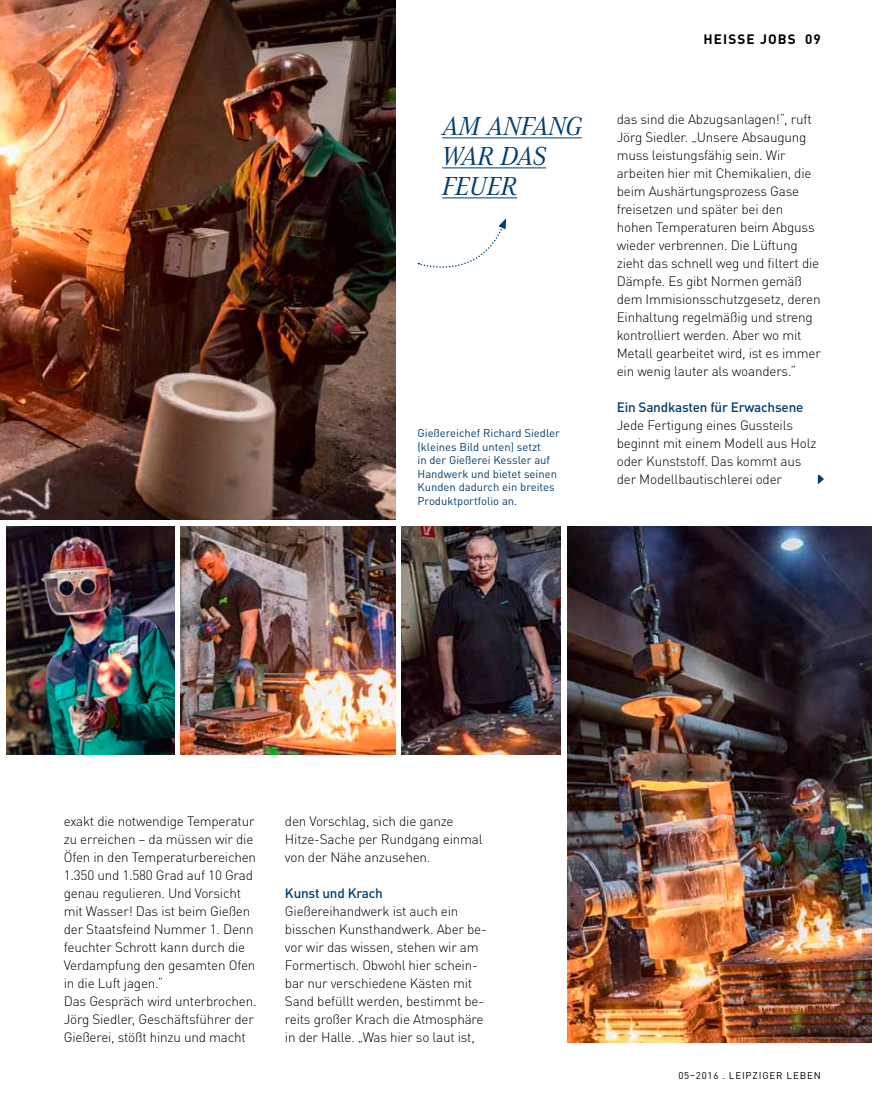
<style>
.page{position:relative;width:872px;height:1106px;background:#fff}
.page>*{position:absolute;margin:0;border:0;box-sizing:border-box;transform-origin:0 0}
.t1{font:italic 27px/30px "Corporate A Pro";color:#003e6f}
.t2{font:300 13.5px/18px "DIN Pro";letter-spacing:-.015em;color:#000}
.t3{font:500 13.5px "DIN Pro";letter-spacing:-.015em;color:#003e6f}
.t4{font:700 13.5px "DIN Pro";letter-spacing:.085em;color:#000}
.t5{font:11.25px/13.5px "DIN Pro";color:#003e6f}
.t6{font:9.75px "DIN Pro";letter-spacing:.085em;color:#000}
</style>
<div class="page">
<svg style="left:818px;top:474px;width:6px;height:10px"></svg>
<hr style="left:442px;top:137px;width:140px;height:1px;background:#003e6f">
<hr style="left:442px;top:167px;width:104px;height:1px;background:#003e6f">
<hr style="left:442px;top:197px;width:75px;height:1px;background:#003e6f">
<svg style="left:418px;top:218px;width:88px;height:50px"></svg>
<img style="left:0;top:0;width:395px;height:520px">
<img style="left:181px;top:526px;width:215px;height:228px">
<img style="left:6px;top:526px;width:168px;height:228px">
<img style="left:402px;top:526px;width:159px;height:228px">
<img style="left:567px;top:526px;width:305px;height:516px">
<h1 class="t1" style="left:442px;top:110px;width:141px">AM ANFANG<br>WAR DAS<br>FEUER</h1>
<p class="t5" style="left:417px;top:425px;width:144px">Gießereichef Richard Siedler (kleines B ild unten) setzt<br>in der Gießerei Kessler auf<br>Handwerk und bietet seinen<br>Kunden dadurch ein breites<br>Produktportfolio an.</p>
<p class="t4" style="left:703px;top:28px;width:119px">HEISSE JOBS 09</p>
<p class="t2" style="left:617px;top:109px;width:206px">das sind die Abzugsanlagen!“, ruft<br>Jörg Siedler. „Unsere Absaugung muss leistungsfähig sein. Wir arbeiten hier mit Chemikalien, die beim Aushärtungsprozess Gase freisetzen und später bei den hohen Temperaturen beim Abguss wieder verbrennen. Die Lüftung zieht das schnell weg und filtert die<br>Dämpfe. Es gibt Normen gemäß dem Immisionsschutzgesetz, deren<br>Einhaltung regelmäßig und streng kontrolliert werden. Aber wo mit<br>Metall gearbeitet wird, ist es immer ein wenig lauter als woanders.“</p>
<p class="t3" style="left:617px;top:396px;width:188px">Ein Sandkasten für Erwachsene</p>
<p class="t2" style="left:617px;top:415px;width:201px">Jede Fertigung eines Gussteils beginnt mit einem Modell aus Holz oder Kunststoff. Das kommt aus der Modellbautischlerei oder</p>
<p class="t2" style="left:64px;top:811px;width:194px">exakt die notwendige Temperatur zu erreichen – da müssen wir die<br>Öfen in den Temperaturbereichen<br>1.350 und 1.580 Grad auf 10 Grad genau regulieren. Und Vorsicht mit Wasser! Das ist beim Gießen der Staatsfeind Nummer 1. Denn feuchter Schrott kann durch die<br>Verdampfung den gesamten Ofen in die Luft jagen.“<br>Das Gespräch wird unterbrochen.<br>Jörg Siedler, Geschäftsführer der<br>Gießerei, stößt hinzu und macht</p>
<p class="t2" style="left:285px;top:811px;width:199px">den Vorschlag, sich die ganze<br>Hitze-Sache per Rundgang einmal von der Nähe anzusehen.</p>
<p class="t3" style="left:285px;top:882px;width:99px">Kunst und Krach</p>
<p class="t2" style="left:285px;top:901px;width:203px">Gießereihandwerk ist auch ein bisschen Kunsthandwerk. Aber be&shy;vor wir das wissen, stehen wir am Formertisch. Obwohl hier schein&shy;bar nur verschiedene Kästen mit Sand befüllt werden, bestimmt be&shy;reits großer Krach die Atmosphäre in der Halle. „Was hier so laut ist,</p>
<p class="t6" style="left:678px;top:1068px;width:144px">05–2016 . Leipziger Leben</p>
</div>
